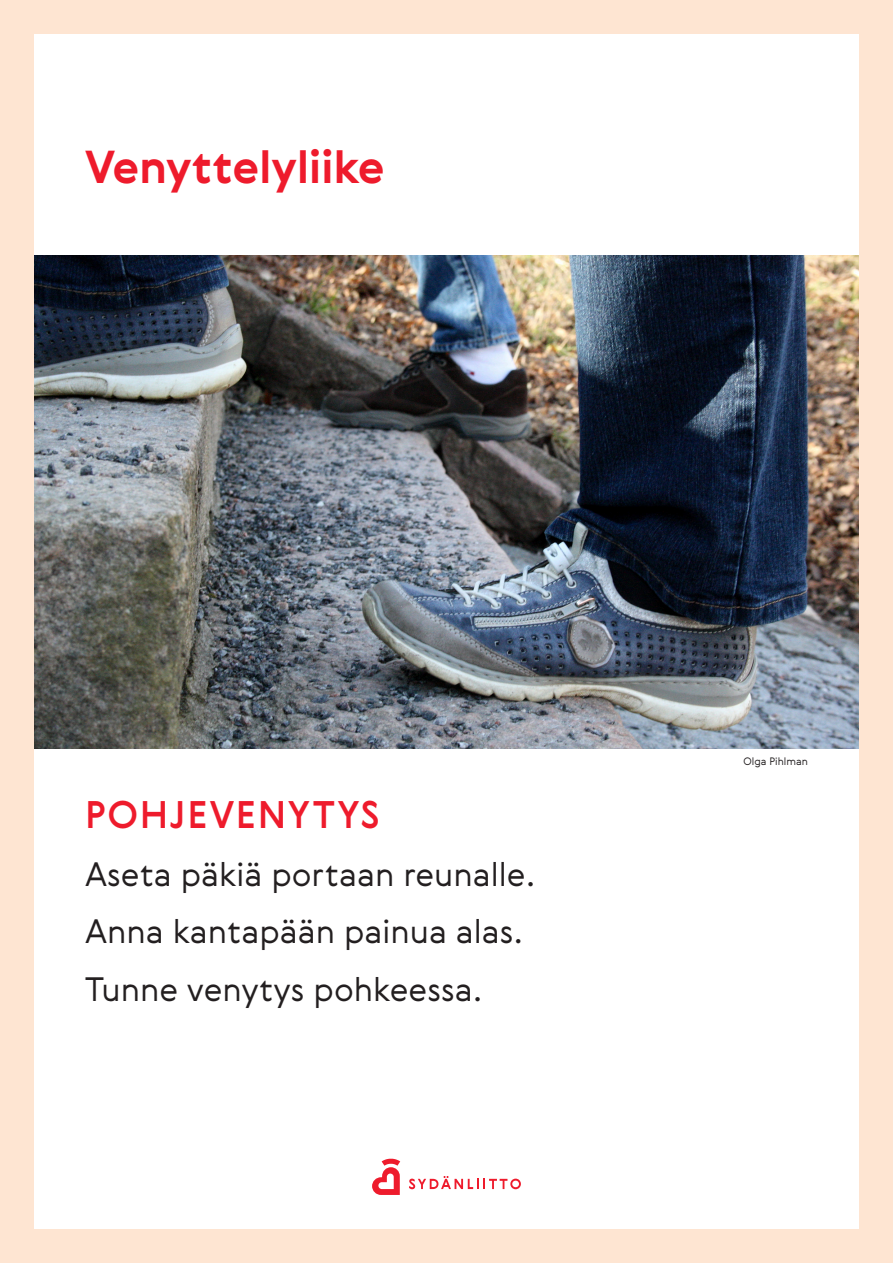
<style>
.page{position:relative;width:893px;height:1263px;background:#fee5d2}
.page>*{position:absolute;margin:0;border:0;box-sizing:border-box;transform-origin:0 0}
.otsikot{font:700 45px "Gerbera";letter-spacing:-.01em;color:#ee1b2c}
.leipis{font:500 37.5px "Gerbera";letter-spacing:.05em;color:#ee1b2c}
.leipis-2{font:300 33px "Gerbera";color:#231f20}
.leipis-3{font:300 10.5px "Gerbera";color:#231f20}
</style>
<div class="page">
<div style="left:34px;top:34px;width:825px;height:1195px;background:#fff"></div>
<svg style="left:372px;top:1158px;width:28px;height:37px"></svg>
<svg style="left:409px;top:1176px;width:112px;height:13px"></svg>
<img style="left:34px;top:255px;width:825px;height:493px">
<p class="otsikot" style="left:85px;top:137px;width:301px">Venyttelyliike</p>
<p class="leipis" style="left:85px;top:789px;width:296px">POHJEVENYTYS</p>
<p class="leipis-2" style="left:85px;top:851px;width:452px">Aseta päkiä portaan reunalle.</p>
<p class="leipis-2" style="left:85px;top:909px;width:440px">Anna kantapään painua alas.</p>
<p class="leipis-2" style="left:85px;top:966px;width:399px">Tunne venytys pohkeessa.</p>
<p class="leipis-3" style="left:744px;top:754px;width:66px">Olga Pihlman</p>
</div>
